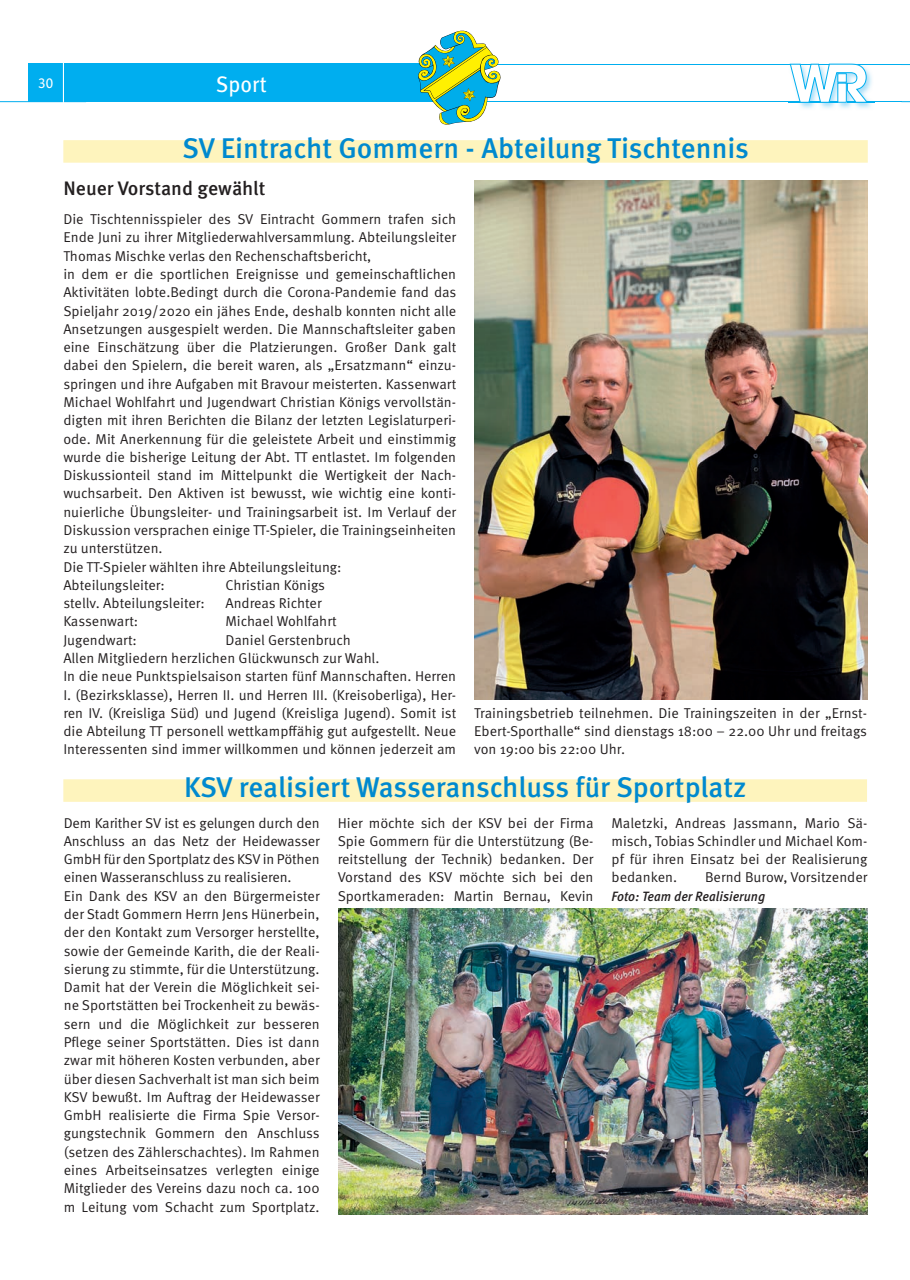
<style>
.page{position:relative;width:910px;height:1280px;background:#fff}
.page>*{position:absolute;margin:0;border:0;box-sizing:border-box;transform-origin:0 0}
.t1{font:500 28.5px "Meta Pro";color:#0089cf}
.t2{font:22.5px "Meta Pro";color:#fff;scale:.95 1}
.t3{font:500 19.5px "Meta Pro";color:#231f20}
.t4{font:15px "Today SB";color:#fff;scale:.95 1}
.t5{font:14.25px/18.3px "Meta Pro";color:#231f20}
.t6{font:italic 500 13.5px "Meta Pro";color:#231f20;scale:.95 1}
</style>
<div class="page">
<div style="left:64px;top:63px;width:392px;height:39px;background:#00aeef"></div>
<hr style="left:0;top:101px;width:86px;height:1px;background:#00aeef">
<hr style="left:86px;top:101px;width:815px;height:1px;background:#00aeef">
<hr style="left:86px;top:64px;width:815px;height:1px;background:#00aeef">
<div style="left:28px;top:63px;width:35px;height:39px;background:#00aeef"></div>
<hr style="left:63px;top:62px;width:1px;height:41px;background:#fff">
<img style="left:418px;top:30px;width:83px;height:95px">
<img style="left:789px;top:63px;width:85px;height:46px">
<svg style="left:790px;top:64px;width:78px;height:39px"></svg>
<div style="left:63px;top:140px;width:805px;height:23px;background:#fef4bd"></div>
<div style="left:63px;top:779px;width:804px;height:23px;background:#fef4bd"></div>
<img style="left:338px;top:908px;width:530px;height:307px">
<img style="left:475px;top:180px;width:393px;height:520px">
<p class="t4" style="left:38px;top:75px;width:17px">30</p>
<h2 class="t2" style="left:216px;top:70px;width:55px">Sport</h2>
<h1 class="t1" style="left:182px;top:130px;width:568px">SV Eintracht Gommern - Abteilung Tischtennis</h1>
<h3 class="t3" style="left:63px;top:176px;width:204px">Neuer Vorstand gewählt</h3>
<p class="t5" style="left:63px;top:210px;width:394px">Die Tischtennisspieler des SV Eintracht Gommern trafen sich Ende Juni zu ihrer Mitgliederwahlversammlung. Abteilungsleiter Thomas Mischke verlas den Rechenschaftsbericht,<br>in dem er die sportlichen Ereignisse und gemeinschaftlichen Aktivitäten lobte.Bedingt durch die Corona-Pandemie fand das Spieljahr 2019/2020 ein jähes Ende, deshalb konnten nicht alle Ansetzungen ausgespielt werden. Die Mannschaftsleiter gaben eine Einschätzung über die Platzierungen. Großer Dank galt dabei den Spielern, die bereit waren, als „Ersatzmann“ einzu&shy;springen und ihre Aufgaben mit Bravour meisterten. Kassenwart Michael Wohlfahrt und Jugendwart Christian Königs vervollstän&shy;digten mit ihren Berichten die Bilanz der letzten Legislaturperi&shy;ode. Mit Anerkennung für die geleistete Arbeit und einstimmig wurde die bisherige Leitung der Abt. TT entlastet. Im folgenden Diskussionteil stand im Mittelpunkt die Wertigkeit der Nach&shy;wuchsarbeit. Den Aktiven ist bewusst, wie wichtig eine konti&shy;nuierliche Übungsleiter- und Trainingsarbeit ist. Im Verlauf der Diskussion versprachen einige TT-Spieler, die Trainingseinheiten zu unterstützen.<br>Die TT-Spieler wählten ihre Abteilungsleitung:<br>Abteilungsleiter:</p>
<p class="t5" style="left:225px;top:576px;width:101px">Christian Königs</p>
<p class="t5" style="left:63px;top:594px;width:143px">stellv. Abteilungsleiter:</p>
<p class="t5" style="left:225px;top:594px;width:98px">Andreas Richter</p>
<p class="t5" style="left:63px;top:613px;width:76px">Kassenwart:</p>
<p class="t5" style="left:225px;top:613px;width:113px">Michael Wohlfahrt</p>
<p class="t5" style="left:63px;top:631px;width:75px">Jugendwart:</p>
<p class="t5" style="left:63px;top:631px;width:394px;text-indent:162px">Daniel Gerstenbruch<br>Allen Mitgliedern herzlichen Glückwunsch zur Wahl.<br>In die neue Punktspielsaison starten fünf Mannschaften. Herren I. (Bezirksklasse), Herren II. und Herren III. (Kreisoberliga), Her&shy;ren IV. (Kreisliga Süd) und Jugend (Kreisliga Jugend). Somit ist die Abteilung TT personell wettkampffähig gut aufgestellt. Neue Interessenten sind immer willkommen und können jederzeit am</p>
<p class="t5" style="left:474px;top:704px;width:394px;text-align:justify">Trainingsbetrieb teilnehmen. Die Trainingszeiten in der „Ernst-Ebert-Sporthalle“ sind dienstags 18:00 – 22.00 Uhr und freitags von 19:00 bis 22:00 Uhr.</p>
<h1 class="t1" style="left:184px;top:769px;width:564px">KSV realisiert Wasseranschluss für Sportplatz</h1>
<p class="t5" style="left:64px;top:814px;width:258px">Dem Karither SV ist es gelungen durch den Anschluss an das Netz der Heidewasser GmbH für den Sportplatz des KSV in Pöthen einen Wasseranschluss zu realisieren.<br>Ein Dank des KSV an den Bürgermeister der Stadt Gommern Herrn Jens Hünerbein, der den Kontakt zum Versorger herstellte, sowie der Gemeinde Karith, die der Reali&shy;sierung zu stimmte, für die Unterstützung.<br>Damit hat der Verein die Möglichkeit sei&shy;ne Sportstätten bei Trockenheit zu bewäs&shy;sern und die Möglichkeit zur besseren Pflege seiner Sportstätten. Dies ist dann zwar mit höheren Kosten verbunden, aber über diesen Sachverhalt ist man sich beim KSV bewußt. Im Auftrag der Heidewasser GmbH realisierte die Firma Spie Versor&shy;gungstechnik Gommern den Anschluss (setzen des Zählerschachtes). Im Rahmen eines Arbeitseinsatzes verlegten einige Mitglieder des Vereins dazu noch ca. 100 m Leitung vom Schacht zum Sportplatz.</p>
<p class="t5" style="left:338px;top:814px;width:257px;text-align:justify">Hier möchte sich der KSV bei der Firma Spie Gommern für die Unterstützung (Be&shy;reitstellung der Technik) bedanken. Der Vorstand des KSV möchte sich bei den Sportkameraden: Martin Bernau, Kevin</p>
<p class="t5" style="left:612px;top:814px;width:257px;text-align:justify">Maletzki, Andreas Jassmann, Mario Sä&shy;misch, Tobias Schindler und Michael Kom&shy;pf für ihren Einsatz bei der Realisierung bedanken.</p>
<p class="t5" style="left:705px;top:869px;width:164px">Bernd Burow, Vorsitzender</p>
<p class="t6" style="left:612px;top:887px;width:163px">Foto: Team der Realisierung</p>
</div>
